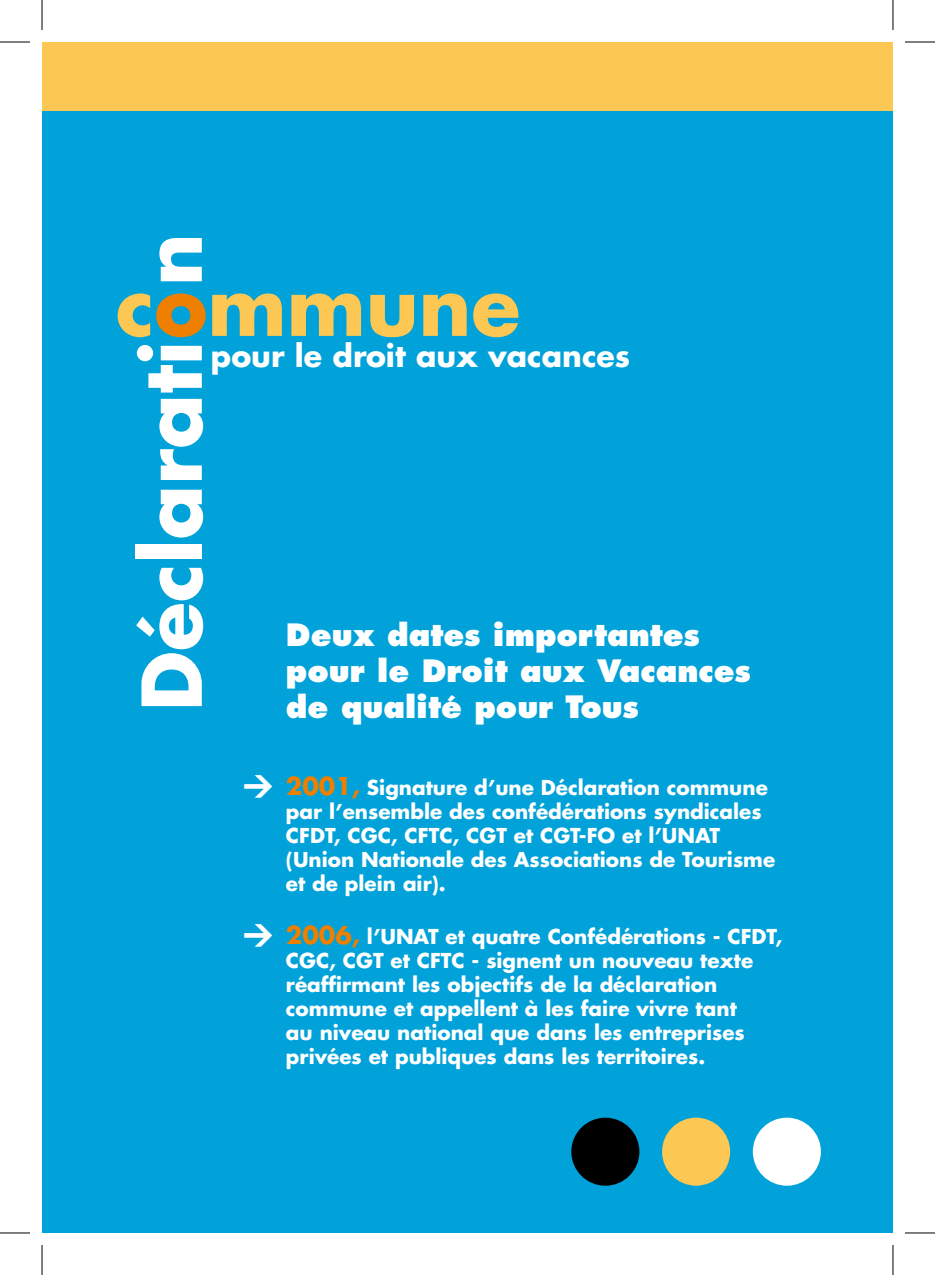
<style>
.page{position:relative;width:935px;height:1275px;background:#fff}
.page>*{position:absolute;margin:0;border:0;box-sizing:border-box;transform-origin:0 0}
.t1{font:700 80px "Futura";color:#fff}
.t2{font:700 80px "Futura";color:#fcc752}
.t3{font:800 30px/36px "Futura";color:#fff}
.t4{font:700 30px "Futura";color:#fff}
.t5{font:30px "DIN Black Alternate";color:#fff}
.t6{font:700 20px/24px "Futura";color:#fff}
.s1{color:#ee7f00}
.s2{font-size:24px;color:#ee7f00}
</style>
<div class="page">
<div style="left:42px;top:51px;width:850px;height:1182px;background:#00a2d9"></div>
<div style="left:42px;top:42px;width:850px;height:68px;background:#fcc752"></div>
<div style="left:571px;top:1117px;width:68px;height:68px;background:#000;border-radius:50%"></div>
<div style="left:662px;top:1117px;width:68px;height:68px;background:#fcc752;border-radius:50%"></div>
<div style="left:752px;top:1117px;width:68px;height:68px;background:#fff;border-radius:50%"></div>
<hr style="left:0;top:42px;width:30px;height:1px;background:#000">
<hr style="left:904px;top:42px;width:30px;height:1px;background:#000">
<hr style="left:0;top:1232px;width:30px;height:1px;background:#000">
<hr style="left:904px;top:1232px;width:30px;height:1px;background:#000">
<hr style="left:42px;top:0;width:1px;height:30px;background:#000">
<hr style="left:42px;top:1245px;width:1px;height:30px;background:#000">
<hr style="left:892px;top:0;width:1px;height:30px;background:#000">
<hr style="left:892px;top:1245px;width:1px;height:30px;background:#000">
<h1 class="t1" style="left:116px;top:711px;width:479px;rotate:-90deg">Déclarati n</h1>
<h1 class="t2" style="left:116px;top:250px;width:406px">c<span class="s1">o</span>mmune</h1>
<h2 class="t4" style="left:211px;top:335px;width:421px">pour le droit aux vacances</h2>
<h2 class="t3" style="left:286px;top:617px;width:466px">Deux dates importantes pour le Droit aux Vacances de qualité pour Tous</h2>
<h2 class="t5" style="left:280px;top:771px;width:32px;rotate:90deg">&gt;</h2>
<h2 class="t5" style="left:280px;top:919px;width:32px;rotate:90deg">&gt;</h2>
<p class="t6" style="left:286px;top:774px;width:491px"><span class="s2">2001,</span> Signature d’une Déclaration commune par l’ensemble des confédérations syndicales CFDT, CGC, CFTC, CGT et CGT-FO et l’UNAT (Union Nationale des Associations de Tourisme et de plein air).</p>
<p class="t6" style="left:286px;top:923px;width:498px"><span class="s2">2006,</span> l’UNAT et quatre Confédérations - CFDT, CGC, CGT et CFTC - signent un nouveau texte réaffirmant les objectifs de la déclaration commune et appellent à les faire vivre tant<br>au niveau national que dans les entreprises privées et publiques dans les territoires.</p>
</div>
